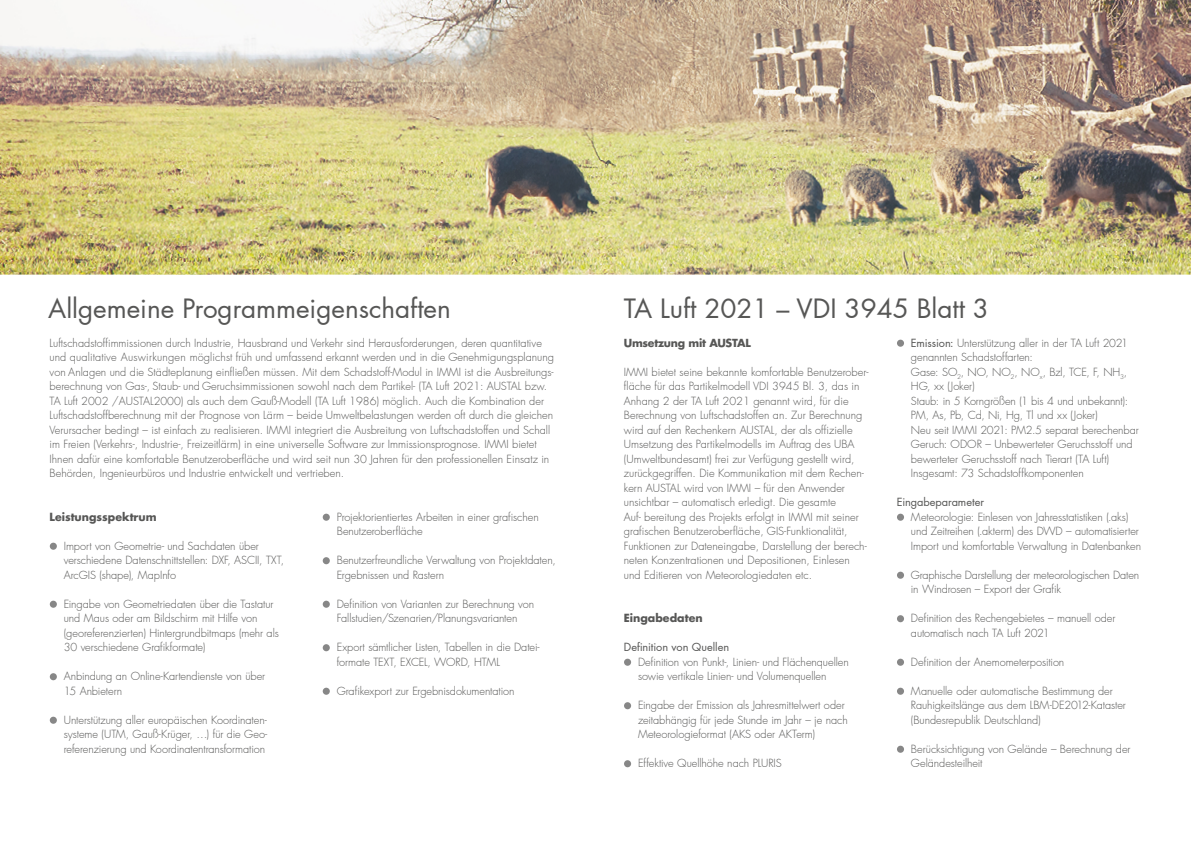
<style>
.page{position:relative;width:1191px;height:842px;background:#fff}
.page>*{position:absolute;margin:0;border:0;box-sizing:border-box;transform-origin:0 0}
.t1{font:26px "Futura LT Pro";color:#575756}
.t2{font:300 11px/14.5px "Futura LT Pro";color:#575756}
.t3{font:11px "Futura LT Pro";letter-spacing:-.005em;color:#575756}
.t4{font:700 11px "Futura LT Pro";color:#575756}
.t5{font:700 10.9px "Futura LT Pro";letter-spacing:-.025em;color:#575756}
.s1{font-weight:400}
</style>
<div class="page">
<div style="left:50px;top:543px;width:7px;height:7px;background:#878787;border-radius:50%"></div>
<div style="left:50px;top:601px;width:7px;height:7px;background:#878787;border-radius:50%"></div>
<div style="left:50px;top:673px;width:7px;height:7px;background:#878787;border-radius:50%"></div>
<div style="left:50px;top:717px;width:7px;height:7px;background:#878787;border-radius:50%"></div>
<div style="left:323px;top:514px;width:7px;height:7px;background:#878787;border-radius:50%"></div>
<div style="left:323px;top:557px;width:7px;height:7px;background:#878787;border-radius:50%"></div>
<div style="left:323px;top:601px;width:7px;height:7px;background:#878787;border-radius:50%"></div>
<div style="left:323px;top:644px;width:7px;height:7px;background:#878787;border-radius:50%"></div>
<div style="left:323px;top:688px;width:7px;height:7px;background:#878787;border-radius:50%"></div>
<div style="left:624px;top:659px;width:7px;height:7px;background:#878787;border-radius:50%"></div>
<div style="left:624px;top:702px;width:7px;height:7px;background:#878787;border-radius:50%"></div>
<div style="left:624px;top:760px;width:7px;height:7px;background:#878787;border-radius:50%"></div>
<div style="left:897px;top:340px;width:7px;height:7px;background:#878787;border-radius:50%"></div>
<div style="left:897px;top:514px;width:7px;height:7px;background:#878787;border-radius:50%"></div>
<div style="left:897px;top:572px;width:7px;height:7px;background:#878787;border-radius:50%"></div>
<div style="left:897px;top:615px;width:7px;height:7px;background:#878787;border-radius:50%"></div>
<div style="left:897px;top:659px;width:7px;height:7px;background:#878787;border-radius:50%"></div>
<div style="left:897px;top:688px;width:7px;height:7px;background:#878787;border-radius:50%"></div>
<div style="left:897px;top:746px;width:7px;height:7px;background:#878787;border-radius:50%"></div>
<img style="left:0;top:0;width:1191px;height:275px">
<h1 class="t1" style="left:48px;top:290px;width:404px">Allgemeine Programmeigenschaften</h1>
<p class="t2" style="left:50px;top:336px;width:506px">Luftschadstoffimmissionen durch Industrie, Hausbrand und Verkehr sind Herausforderungen, deren quantitative und qualitative Auswirkungen möglichst früh und umfassend erkannt werden und in die Genehmigungsplanung von Anlagen und die Städteplanung einfließen müssen. Mit dem Schadstoff-Modul in IMMI ist die Ausbreitungs&shy;berechnung von Gas-, Staub- und Geruchsimmissionen sowohl nach dem Partikel- (TA Luft 2021: AUSTAL bzw.<br>TA Luft 2002 /AUSTAL2000) als auch dem Gauß-Modell (TA Luft 1986) möglich. Auch die Kombination der Luftschadstoffberechnung mit der Prognose von Lärm – beide Umweltbelastungen werden oft durch die gleichen Verursacher bedingt – ist einfach zu realisieren. IMMI integriert die Ausbreitung von Luftschadstoffen und Schall im Freien (Verkehrs-, Industrie-, Freizeitlärm) in eine universelle Software zur Immissionsprognose. IMMI bietet Ihnen dafür eine komfortable Benutzeroberfläche und wird seit nun 30 Jahren für den professionellen Einsatz in Behörden, Ingenieurbüros und Industrie entwickelt und vertrieben.</p>
<p class="t4" style="left:50px;top:508px;width:109px">Leistungsspektrum</p>
<p class="t2" style="left:64px;top:538px;width:222px">Import von Geometrie- und Sachdaten über verschiedene Datenschnittstellen: DXF, ASCII, TXT,<br>ArcGIS (shape), MapInfo</p>
<p class="t2" style="left:64px;top:596px;width:217px">Eingabe von Geometriedaten über die Tastatur und Maus oder am Bildschirm mit Hilfe von (georeferenzierten) Hintergrundbitmaps (mehr als 30 verschiedene Grafikformate)</p>
<p class="t2" style="left:64px;top:669px;width:203px">Anbindung an Online-Kartendienste von über<br>15 Anbietern</p>
<p class="t2" style="left:64px;top:712px;width:205px;text-align:justify">Unterstützung aller europäischen Koordinaten&shy;systeme (UTM, Gauß-Krüger, …) für die Geo&shy;referenzierung und Koordinatentransformation</p>
<p class="t2" style="left:337px;top:509px;width:203px">Projektorientiertes Arbeiten in einer grafischen<br>Benutzeroberfläche</p>
<p class="t2" style="left:337px;top:553px;width:220px">Benutzerfreundliche Verwaltung von Projektdaten,<br>Ergebnissen und Rastern</p>
<p class="t2" style="left:337px;top:596px;width:199px">Definition von Varianten zur Berechnung von<br>Fallstudien/Szenarien/Planungsvarianten</p>
<p class="t2" style="left:337px;top:640px;width:204px">Export sämtlicher Listen, Tabellen in die Datei&shy;formate TEXT, EXCEL, WORD, HTML</p>
<p class="t2" style="left:337px;top:683px;width:179px">Grafikexport zur Ergebnisdokumentation</p>
<h1 class="t1" style="left:624px;top:290px;width:366px">TA Luft 2021 – VDI 3945 Blatt 3</h1>
<p class="t5" style="left:624px;top:334px;width:128px">Umsetzung mit AUSTAL</p>
<p class="t2" style="left:624px;top:364px;width:246px">IMMI bietet seine bekannte komfortable Benutzerober&shy;fläche für das Partikelmodell VDI 3945 Bl. 3, das in Anhang 2 der TA Luft 2021 genannt wird, für die Berechnung von Luftschadstoffen an. Zur Berechnung wird auf den Rechenkern AUSTAL, der als offizielle Umsetzung des Partikelmodells im Auftrag des UBA (Umweltbundesamt) frei zur Verfügung gestellt wird, zurückgegriffen. Die Kommunikation mit dem Rechen&shy;kern AUSTAL wird von IMMI – für den Anwender unsichtbar – automatisch erledigt. Die gesamte<br>Auf- bereitung des Projekts erfolgt in IMMI mit seiner grafischen Benutzeroberfläche, GIS-Funktionalität, Funktionen zur Dateneingabe, Darstellung der berech&shy;neten Konzentrationen und Depositionen, Einlesen und Editieren von Meteorologiedaten etc.</p>
<p class="t4" style="left:624px;top:610px;width:80px">Eingabedaten</p>
<p class="t3" style="left:624px;top:640px;width:107px">Definition von Quellen</p>
<p class="t2" style="left:638px;top:654px;width:212px">Definition von Punkt-, Linien- und Flächenquellen sowie vertikale Linien- und Volumenquellen</p>
<p class="t2" style="left:638px;top:698px;width:211px">Eingabe der Emission als Jahresmittelwert oder zeitabhängig für jede Stunde im Jahr – je nach<br>Meteorologieformat (AKS oder AKTerm)</p>
<p class="t2" style="left:638px;top:756px;width:145px">Effektive Quellhöhe nach PLURIS</p>
<p class="t2" style="left:911px;top:335px;width:229px"><span class="s1">Emission:</span> Unterstützung aller in der TA Luft 2021 genannten Schadstoffarten:<br>Gase: SO<sub>2</sub>, NO, NO<sub>2</sub>, NO<sub>x</sub>, Bzl, TCE, F, NH<sub>3</sub>, HG, xx (Joker)<br>Staub: in 5 Korngrößen (1 bis 4 und unbekannt):<br>PM, As, Pb, Cd, Ni, Hg, Tl und xx (Joker)<br>Neu seit IMMI 2021: PM2.5 separat berechenbar Geruch: ODOR – Unbewerteter Geruchsstoff und bewerteter Geruchsstoff nach Tierart (TA Luft)<br>Insgesamt: 73 Schadstoffkomponenten</p>
<p class="t3" style="left:896px;top:495px;width:89px">Eingabeparameter</p>
<p class="t2" style="left:911px;top:509px;width:232px">Meteorologie: Einlesen von Jahresstatistiken (.aks) und Zeitreihen (.akterm) des DWD – automatisierter<br>Import und komfortable Verwaltung in Datenbanken</p>
<p class="t2" style="left:911px;top:567px;width:230px">Graphische Darstellung der meteorologischen Daten in Windrosen – Export der Grafik</p>
<p class="t2" style="left:911px;top:611px;width:206px">Definition des Rechengebietes – manuell oder automatisch nach TA Luft 2021</p>
<p class="t2" style="left:911px;top:654px;width:155px">Definition der Anemometerposition</p>
<p class="t2" style="left:911px;top:683px;width:216px">Manuelle oder automatische Bestimmung der<br>Rauhigkeitslänge aus dem LBM-DE2012-Kataster (Bundesrepublik Deutschland)</p>
<p class="t2" style="left:911px;top:741px;width:221px">Berücksichtigung von Gelände – Berechnung der<br>Geländesteilheit</p>
</div>
